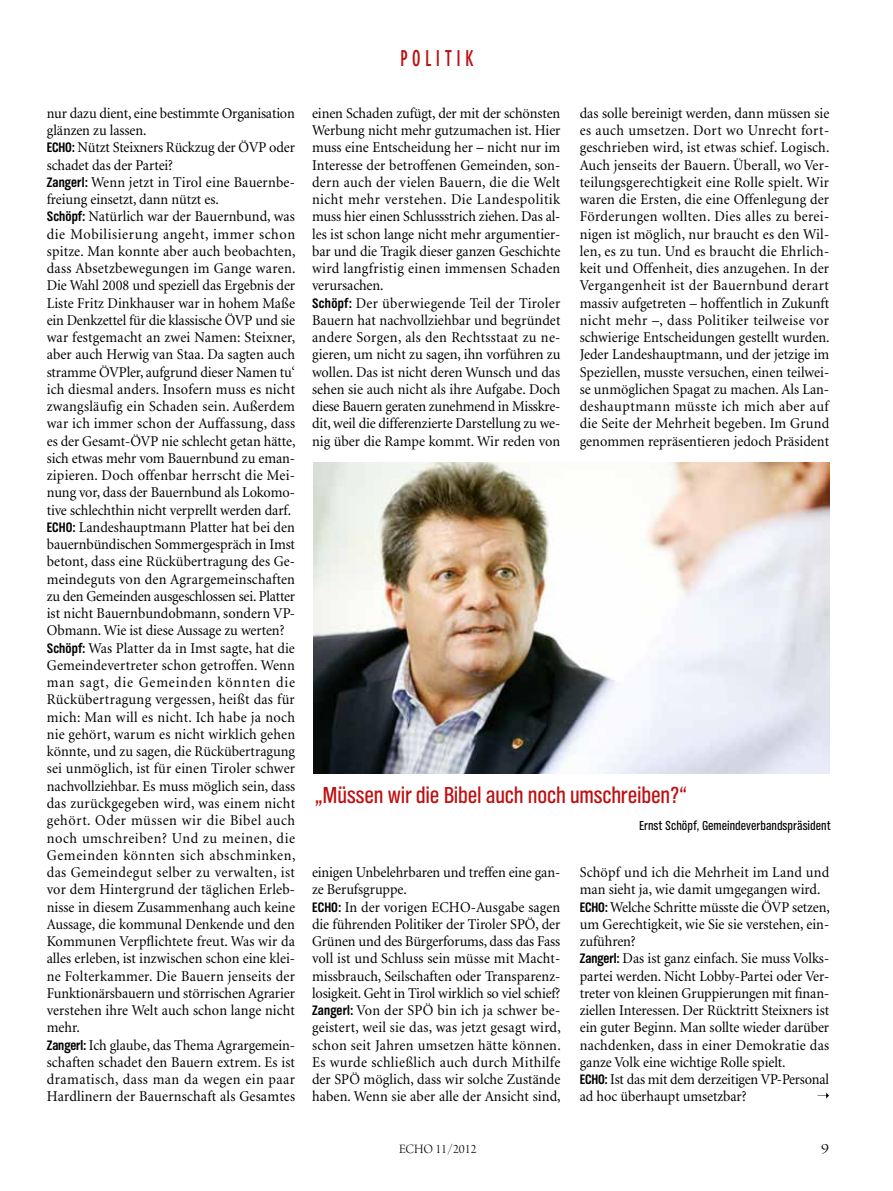
<style>
.page{position:relative;width:893px;height:1191px;background:#fff}
.page>*{position:absolute;margin:0;border:0;box-sizing:border-box;transform-origin:0 0}
.t1{font:24px "TV Nord Cond EF";letter-spacing:-.01em;color:#bd1011}
.t2{font:700 condensed 21.6px "DIN Neuzeit Grotesk";letter-spacing:.25em;color:#bd1011;scale:.83 1}
.t3{font:15px/17.2px "Minion";color:#000;scale:.95 1}
.t4{font:15px "Arno Pro Light Display";color:#000;scale:1.2 1}
.t5{font:13.5px "TV Nord Cond EF";color:#000}
.t6{font:13.5px "Arno Pro Light Display";color:#000}
.s1{font-family:"TV Nord Cond EF";font-weight:700;font-size:14.25px}
</style>
<div class="page">
<svg style="left:817px;top:1092px;width:12px;height:6px"></svg>
<img style="left:313px;top:463px;width:516px;height:310px">
<h2 class="t2" style="left:400px;top:46px;width:90px">politik</h2>
<p class="t3" style="left:47px;top:105px;width:263px">nur dazu dient, eine bestimmte Organisation glänzen zu lassen.<br><span class="s1">ECHO:</span> Nützt Steixners Rückzug der ÖVP oder schadet das der Partei?<br><span class="s1">Zangerl:</span> Wenn jetzt in Tirol eine Bauernbe&shy;freiung einsetzt, dann nützt es.<br><span class="s1">Schöpf:</span> Natürlich war der Bauernbund, was die Mobilisierung angeht, immer schon spitze. Man konnte aber auch beobachten, dass Absetzbewegungen im Gange waren.<br>Die Wahl 2008 und speziell das Ergebnis der Liste Fritz Dinkhauser war in hohem Maße ein Denkzettel für die klassische ÖVP und sie war festgemacht an zwei Namen: Steixner, aber auch Herwig van Staa. Da sagten auch stramme ÖVPler, aufgrund dieser Namen tu‘ ich diesmal anders. Insofern muss es nicht zwangsläufig ein Schaden sein. Außerdem war ich immer schon der Auffassung, dass es der Gesamt-ÖVP nie schlecht getan hätte, sich etwas mehr vom Bauernbund zu eman&shy;zipieren. Doch offenbar herrscht die Mei&shy;nung vor, dass der Bauernbund als Lokomo&shy;tive schlechthin nicht verprellt werden darf.<br><span class="s1">ECHO:</span> Landeshauptmann Platter hat bei den bauernbündischen Sommergespräch in Imst betont, dass eine Rückübertragung des Ge&shy;meindeguts von den Agrargemeinschaften zu den Gemeinden ausgeschlossen sei. Platter ist nicht Bauernbundobmann, sondern VP-Obmann. Wie ist diese Aussage zu werten?<br><span class="s1">Schöpf:</span> Was Platter da in Imst sagte, hat die Gemeindevertreter schon getroffen. Wenn man sagt, die Gemeinden könnten die Rückübertragung vergessen, heißt das für mich: Man will es nicht. Ich habe ja noch nie gehört, warum es nicht wirklich gehen könnte, und zu sagen, die Rückübertragung sei unmöglich, ist für einen Tiroler schwer nachvollziehbar. Es muss möglich sein, dass das zurückgegeben wird, was einem nicht gehört. Oder müssen wir die Bibel auch noch umschreiben? Und zu meinen, die Gemeinden könnten sich abschminken, das Gemeindegut selber zu verwalten, ist vor dem Hintergrund der täglichen Erleb&shy;nisse in diesem Zusammenhang auch keine Aussage, die kommunal Denkende und den Kommunen Verpflichtete freut. Was wir da alles erleben, ist inzwischen schon eine klei&shy;ne Folterkammer. Die Bauern jenseits der Funktionärsbauern und störrischen Agrarier verstehen ihre Welt auch schon lange nicht mehr.<br><span class="s1">Zangerl:</span> Ich glaube, das Thema Agrargemein&shy;schaften schadet den Bauern extrem. Es ist dramatisch, dass man da wegen ein paar Hardlinern der Bauernschaft als Gesamtes</p>
<p class="t3" style="left:312px;top:105px;width:263px">einen Schaden zufügt, der mit der schönsten Werbung nicht mehr gutzumachen ist. Hier muss eine Entscheidung her – nicht nur im Interesse der betroffenen Gemeinden, son&shy;dern auch der vielen Bauern, die die Welt nicht mehr verstehen. Die Landespolitik muss hier einen Schlussstrich ziehen. Das al&shy;les ist schon lange nicht mehr argumentier&shy;bar und die Tragik dieser ganzen Geschichte wird langfristig einen immensen Schaden verursachen.<br><span class="s1">Schöpf:</span> Der überwiegende Teil der Tiroler Bauern hat nachvollziehbar und begründet andere Sorgen, als den Rechtsstaat zu ne&shy;gieren, um nicht zu sagen, ihn vorführen zu wollen. Das ist nicht deren Wunsch und das sehen sie auch nicht als ihre Aufgabe. Doch diese Bauern geraten zunehmend in Misskre&shy;dit, weil die differenzierte Darstellung zu we&shy;nig über die Rampe kommt. Wir reden von</p>
<p class="t3" style="left:580px;top:105px;width:265px;text-align:justify">das solle bereinigt werden, dann müssen sie es auch umsetzen. Dort wo Unrecht fort&shy;geschrieben wird, ist etwas schief. Logisch.<br>Auch jenseits der Bauern. Überall, wo Ver&shy;teilungsgerechtigkeit eine Rolle spielt. Wir waren die Ersten, die eine Offenlegung der Förderungen wollten. Dies alles zu berei&shy;nigen ist möglich, nur braucht es den Wil&shy;len, es zu tun. Und es braucht die Ehrlich&shy;keit und Offenheit, dies anzugehen. In der Vergangenheit ist der Bauernbund derart massiv aufgetreten – hoffentlich in Zukunft nicht mehr –, dass Politiker teilweise vor schwierige Entscheidungen gestellt wurden.<br>Jeder Landeshauptmann, und der jetzige im Speziellen, musste versuchen, einen teilwei&shy;se unmöglichen Spagat zu machen. Als Lan&shy;deshauptmann müsste ich mich aber auf die Seite der Mehrheit begeben. Im Grund genommen repräsentieren jedoch Präsident</p>
<h1 class="t1" style="left:315px;top:782px;width:374px">„Müssen wir die Bibel auch noch umschreiben?“</h1>
<p class="t5" style="left:639px;top:818px;width:193px">Ernst Schöpf, Gemeindeverbandspräsident</p>
<p class="t3" style="left:312px;top:864px;width:263px">einigen Unbelehrbaren und treffen eine gan&shy;ze Berufsgruppe.<br><span class="s1">ECHO:</span> In der vorigen ECHO-Ausgabe sagen die führenden Politiker der Tiroler SPÖ, der Grünen und des Bürgerforums, dass das Fass voll ist und Schluss sein müsse mit Macht&shy;missbrauch, Seilschaften oder Transparenz&shy;losigkeit. Geht in Tirol wirklich so viel schief?<br><span class="s1">Zangerl:</span> Von der SPÖ bin ich ja schwer be&shy;geistert, weil sie das, was jetzt gesagt wird, schon seit Jahren umsetzen hätte können.<br>Es wurde schließlich auch durch Mithilfe der SPÖ möglich, dass wir solche Zustände haben. Wenn sie aber alle der Ansicht sind,</p>
<p class="t3" style="left:580px;top:864px;width:265px">Schöpf und ich die Mehrheit im Land und man sieht ja, wie damit umgegangen wird.<br><span class="s1">ECHO:</span> Welche Schritte müsste die ÖVP setzen, um Gerechtigkeit, wie Sie sie verstehen, ein&shy;zuführen?<br><span class="s1">Zangerl:</span> Das ist ganz einfach. Sie muss Volks&shy;partei werden. Nicht Lobby-Partei oder Ver&shy;treter von kleinen Gruppierungen mit finan&shy;ziellen Interessen. Der Rücktritt Steixners ist ein guter Beginn. Man sollte wieder darüber nachdenken, dass in einer Demokratie das ganze Volk eine wichtige Rolle spielt.<br><span class="s1">ECHO:</span> Ist das mit dem derzeitigen VP-Personal ad hoc überhaupt umsetzbar?</p>
<p class="t6" style="left:399px;top:1141px;width:79px">ECHO 11/2012</p>
<p class="t4" style="left:821px;top:1140px;width:8px">9</p>
</div>
